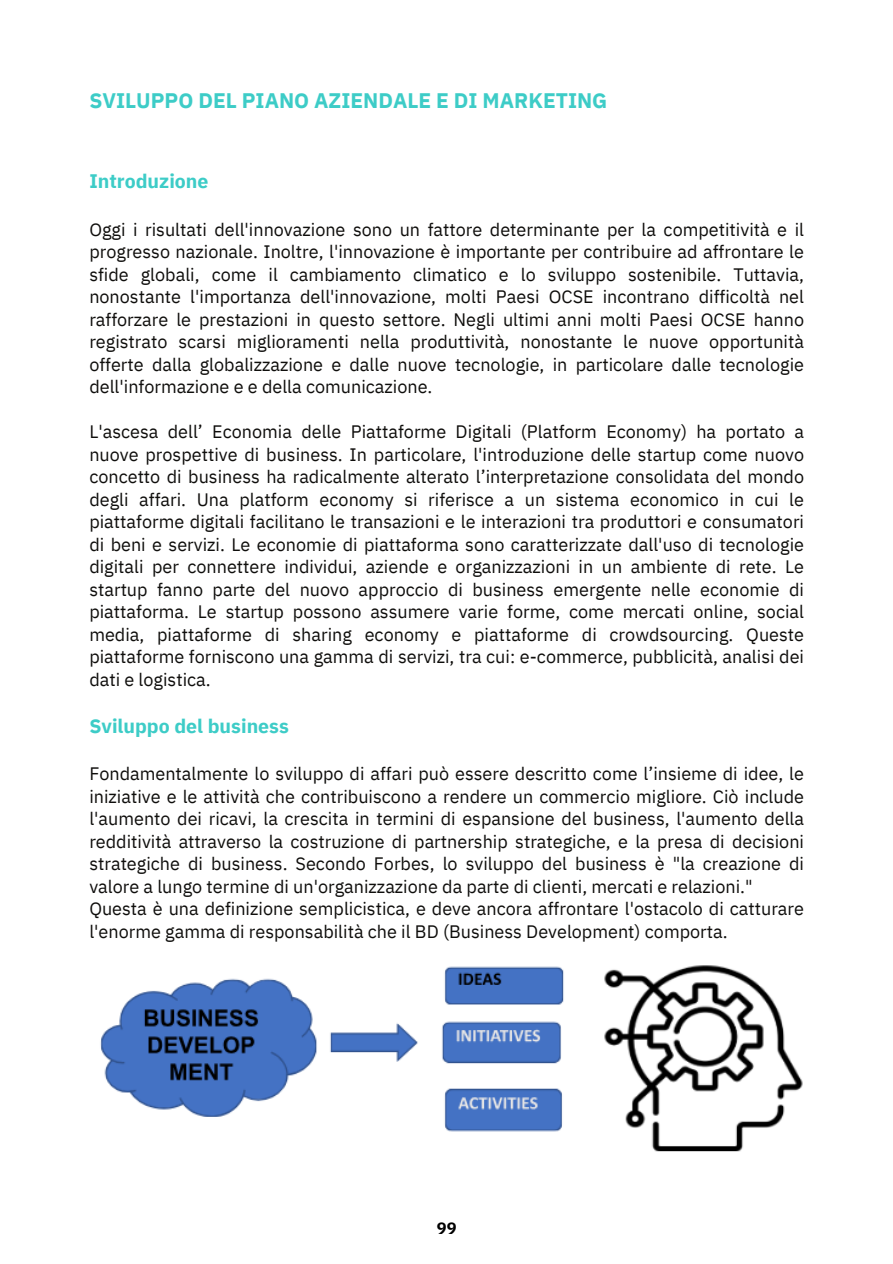
<style>
.page{position:relative;width:893px;height:1264px;background:#fff}
.page>*{position:absolute;margin:0;border:0;box-sizing:border-box;transform-origin:0 0}
.t1{font:700 21px "IBM Plex Sans";color:#3dccc7}
.t2{font:700 19.5px "IBM Plex Sans";color:#3dccc7}
.t3{font:18px/22.5px "IBM Plex Sans";color:#0f0e0c;text-align:justify}
.t4{font:700 16.5px "IBM Plex Sans";color:#000}
</style>
<div class="page">
<img style="left:100px;top:965px;width:703px;height:187px">
<p class="t1" style="left:89px;top:87px;width:519px">SVILUPPO DEL PIANO AZIENDALE E DI MARKETING</p>
<p class="t2" style="left:89px;top:168px;width:121px">Introduzione</p>
<p class="t3" style="left:89px;top:218px;width:716px">Oggi i risultati dell'innovazione sono un fattore determinante per la competitività e il progresso nazionale. Inoltre, l'innovazione è importante per contribuire ad affrontare le sfide globali, come il cambiamento climatico e lo sviluppo sostenibile. Tuttavia, nonostante l'importanza dell'innovazione, molti Paesi OCSE incontrano difficoltà nel rafforzare le prestazioni in questo settore. Negli ultimi anni molti Paesi OCSE hanno registrato scarsi miglioramenti nella produttività, nonostante le nuove opportunità offerte dalla globalizzazione e dalle nuove tecnologie, in particolare dalle tecnologie dell'informazione e e della comunicazione.</p>
<p class="t3" style="left:89px;top:420px;width:716px">L'ascesa dell’ Economia delle Piattaforme Digitali (Platform Economy) ha portato a nuove prospettive di business. In particolare, l'introduzione delle startup come nuovo concetto di business ha radicalmente alterato l’interpretazione consolidata del mondo degli affari. Una platform economy si riferisce a un sistema economico in cui le piattaforme digitali facilitano le transazioni e le interazioni tra produttori e consumatori di beni e servizi. Le economie di piattaforma sono caratterizzate dall'uso di tecnologie digitali per connettere individui, aziende e organizzazioni in un ambiente di rete. Le startup fanno parte del nuovo approccio di business emergente nelle economie di piattaforma. Le startup possono assumere varie forme, come mercati online, social media, piattaforme di sharing economy e piattaforme di crowdsourcing. Queste piattaforme forniscono una gamma di servizi, tra cui: e-commerce, pubblicità, analisi dei dati e logistica.</p>
<p class="t2" style="left:89px;top:713px;width:201px">Sviluppo del business</p>
<p class="t3" style="left:89px;top:762px;width:716px;text-align:left">Fondamentalmente lo sviluppo di affari può essere descritto come l’insieme di idee, le iniziative e le attività che contribuiscono a rendere un commercio migliore. Ciò include l'aumento dei ricavi, la crescita in termini di espansione del business, l'aumento della redditività attraverso la costruzione di partnership strategiche, e la presa di decisioni strategiche di business. Secondo Forbes, lo sviluppo del business è "la creazione di valore a lungo termine di un'organizzazione da parte di clienti, mercati e relazioni." Questa è una definizione semplicistica, e deve ancora affrontare l'ostacolo di catturare l'enorme gamma di responsabilità che il BD (Business Development) comporta.</p>
<p class="t4" style="left:437px;top:1216px;width:21px">99</p>
</div>
